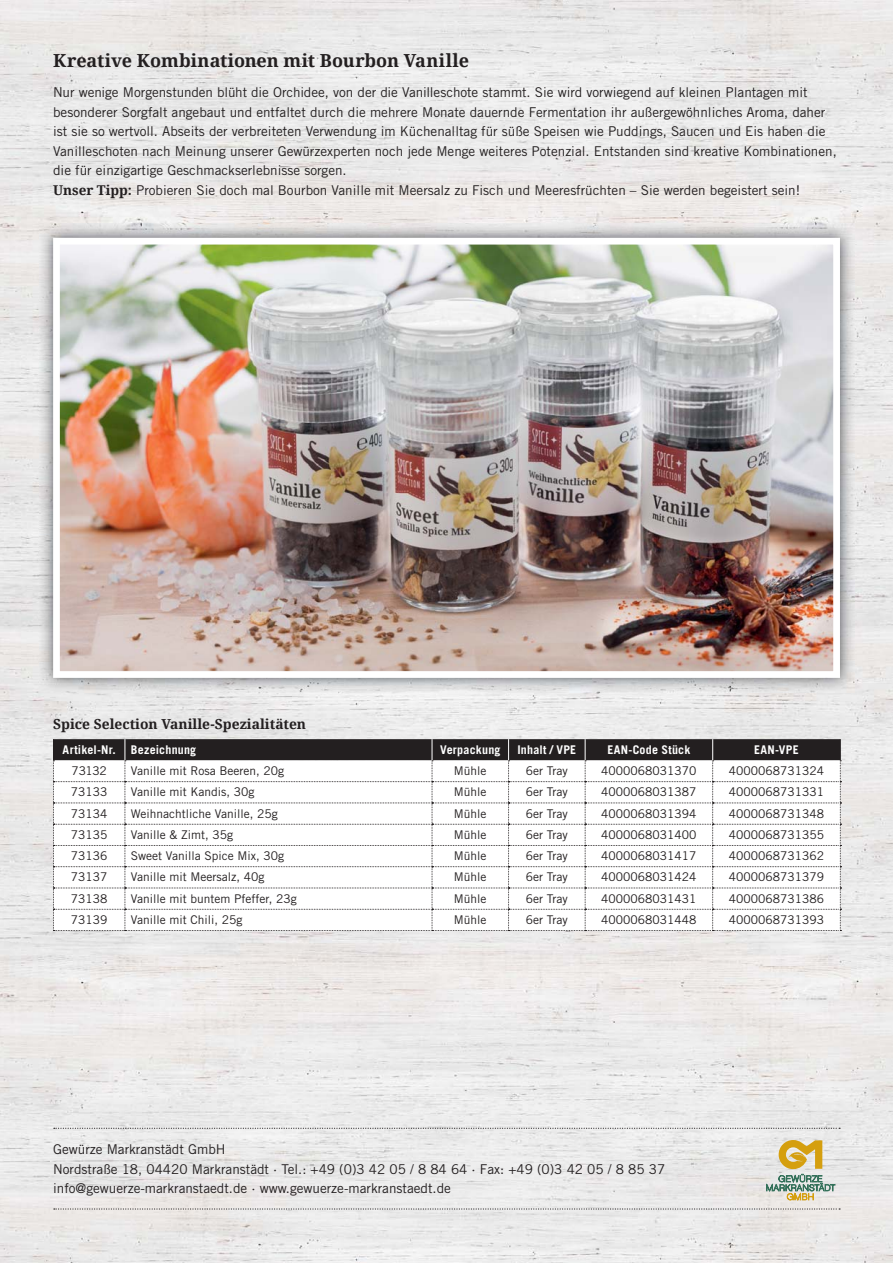
<style>
.page{position:relative;width:893px;height:1263px;background:#fff}
.page>*{position:absolute;margin:0;border:0;box-sizing:border-box;transform-origin:0 0}
.t1{font:700 18px "Droid Serif";color:#231f20}
.t2{font:700 13.8px "Droid Serif";color:#231f20}
.t3{font:13.5px/19.5px "Trade Gothic LT Std";color:#231f20}
.t4{font:12px "Trade Gothic LT Std";color:#231f20}
.t5{font:700 12px "Trade Gothic LT Std";letter-spacing:.02em;color:#fff}
.s1{font-family:"Droid Serif";font-weight:700}
</style>
<div class="page">
<img style="left:0;top:0;width:893px;height:1263px">
<svg style="left:766px;top:1140px;width:69px;height:60px;background:#ccc7a3"></svg>
<svg style="left:54px;top:1208px;width:786px;height:2px;background:#c2c0bf"></svg>
<svg style="left:54px;top:1128px;width:786px;height:1px"></svg>
<img style="left:39px;top:223px;width:815px;height:469px">
<img style="left:61px;top:246px;width:771px;height:424px">
<div style="left:53px;top:238px;width:787px;height:440px;border:7px solid #fff"></div>
<svg style="left:53px;top:739px;width:788px;height:192px"></svg>
<h1 class="t1" style="left:53px;top:50px;width:417px">Kreative Kombinationen mit Bourbon Vanille</h1>
<p class="t3" style="left:53px;top:84px;width:785px">Nur wenige Morgenstunden blüht die Orchidee, von der die Vanilleschote stammt. Sie wird vorwiegend auf kleinen Plantagen mit besonderer Sorgfalt angebaut und entfaltet durch die mehrere Monate dauernde Fermentation ihr außergewöhnliches Aroma, daher ist sie so wertvoll. Abseits der verbreiteten Verwendung im Küchenalltag für süße Speisen wie Puddings, Saucen und Eis haben die Vanilleschoten nach Meinung unserer Gewürzexperten noch jede Menge weiteres Potenzial. Entstanden sind kreative Kombinationen, die für einzigartige Geschmackserlebnisse sorgen.<br><span class="s1">Unser Tipp:</span> Probieren Sie doch mal Bourbon Vanille mit Meersalz zu Fisch und Meeresfrüchten – Sie werden begeistert sein!</p>
<p class="t2" style="left:53px;top:716px;width:254px">Spice Selection Vanille-Spezialitäten</p>
<p class="t5" style="left:63px;top:745px;width:55px">Artikel-Nr.</p>
<p class="t5" style="left:131px;top:745px;width:67px">Bezeichnung</p>
<p class="t5" style="left:440px;top:745px;width:62px">Verpackung</p>
<p class="t5" style="left:517px;top:745px;width:60px">Inhalt / VPE</p>
<p class="t5" style="left:607px;top:745px;width:84px">EAN-Code Stück</p>
<p class="t5" style="left:754px;top:745px;width:46px">EAN-VPE</p>
<p class="t4" style="left:72px;top:767px;width:37px">73132</p>
<p class="t4" style="left:131px;top:767px;width:155px">Vanille mit Rosa Beeren, 20g</p>
<p class="t4" style="left:454px;top:767px;width:34px">Mühle</p>
<p class="t4" style="left:526px;top:767px;width:43px">6er Tray</p>
<p class="t4" style="left:601px;top:767px;width:97px">4000068031370</p>
<p class="t4" style="left:729px;top:767px;width:97px">4000068731324</p>
<p class="t4" style="left:71px;top:788px;width:38px">73133</p>
<p class="t4" style="left:131px;top:788px;width:125px">Vanille mit Kandis, 30g</p>
<p class="t4" style="left:454px;top:788px;width:34px">Mühle</p>
<p class="t4" style="left:526px;top:788px;width:43px">6er Tray</p>
<p class="t4" style="left:601px;top:788px;width:97px">4000068031387</p>
<p class="t4" style="left:729px;top:788px;width:97px">4000068731331</p>
<p class="t4" style="left:71px;top:809px;width:38px">73134</p>
<p class="t4" style="left:131px;top:809px;width:148px">Weihnachtliche Vanille, 25g</p>
<p class="t4" style="left:454px;top:809px;width:34px">Mühle</p>
<p class="t4" style="left:526px;top:809px;width:43px">6er Tray</p>
<p class="t4" style="left:601px;top:809px;width:97px">4000068031394</p>
<p class="t4" style="left:729px;top:809px;width:97px">4000068731348</p>
<p class="t4" style="left:71px;top:830px;width:38px">73135</p>
<p class="t4" style="left:131px;top:830px;width:104px">Vanille &amp; Zimt, 35g</p>
<p class="t4" style="left:454px;top:830px;width:34px">Mühle</p>
<p class="t4" style="left:526px;top:830px;width:43px">6er Tray</p>
<p class="t4" style="left:601px;top:830px;width:97px">4000068031400</p>
<p class="t4" style="left:729px;top:830px;width:97px">4000068731355</p>
<p class="t4" style="left:71px;top:852px;width:38px">73136</p>
<p class="t4" style="left:131px;top:852px;width:155px">Sweet Vanilla Spice Mix, 30g</p>
<p class="t4" style="left:454px;top:852px;width:34px">Mühle</p>
<p class="t4" style="left:526px;top:852px;width:43px">6er Tray</p>
<p class="t4" style="left:601px;top:852px;width:97px">4000068031417</p>
<p class="t4" style="left:729px;top:852px;width:97px">4000068731362</p>
<p class="t4" style="left:71px;top:873px;width:38px">73137</p>
<p class="t4" style="left:131px;top:873px;width:135px">Vanille mit Meersalz, 40g</p>
<p class="t4" style="left:454px;top:873px;width:34px">Mühle</p>
<p class="t4" style="left:526px;top:873px;width:43px">6er Tray</p>
<p class="t4" style="left:601px;top:873px;width:97px">4000068031424</p>
<p class="t4" style="left:729px;top:873px;width:97px">4000068731379</p>
<p class="t4" style="left:71px;top:894px;width:38px">73138</p>
<p class="t4" style="left:131px;top:894px;width:167px">Vanille mit buntem Pfeffer, 23g</p>
<p class="t4" style="left:454px;top:894px;width:34px">Mühle</p>
<p class="t4" style="left:526px;top:894px;width:43px">6er Tray</p>
<p class="t4" style="left:601px;top:894px;width:97px">4000068031431</p>
<p class="t4" style="left:729px;top:894px;width:97px">4000068731386</p>
<p class="t4" style="left:71px;top:915px;width:38px">73139</p>
<p class="t4" style="left:131px;top:915px;width:113px">Vanille mit Chili, 25g</p>
<p class="t4" style="left:454px;top:915px;width:34px">Mühle</p>
<p class="t4" style="left:526px;top:915px;width:43px">6er Tray</p>
<p class="t4" style="left:601px;top:915px;width:97px">4000068031448</p>
<p class="t4" style="left:729px;top:915px;width:97px">4000068731393</p>
<p class="t3" style="left:53px;top:1141px;width:614px">Gewürze Markranstädt GmbH<br>Nordstraße 18, 04420 Markranstädt · Tel.: +49 (0)3 42 05 / 8 84 64 · Fax: +49 (0)3 42 05 / 8 85 37 info@gewuerze-markranstaedt.de · www.gewuerze-markranstaedt.de</p>
</div>
